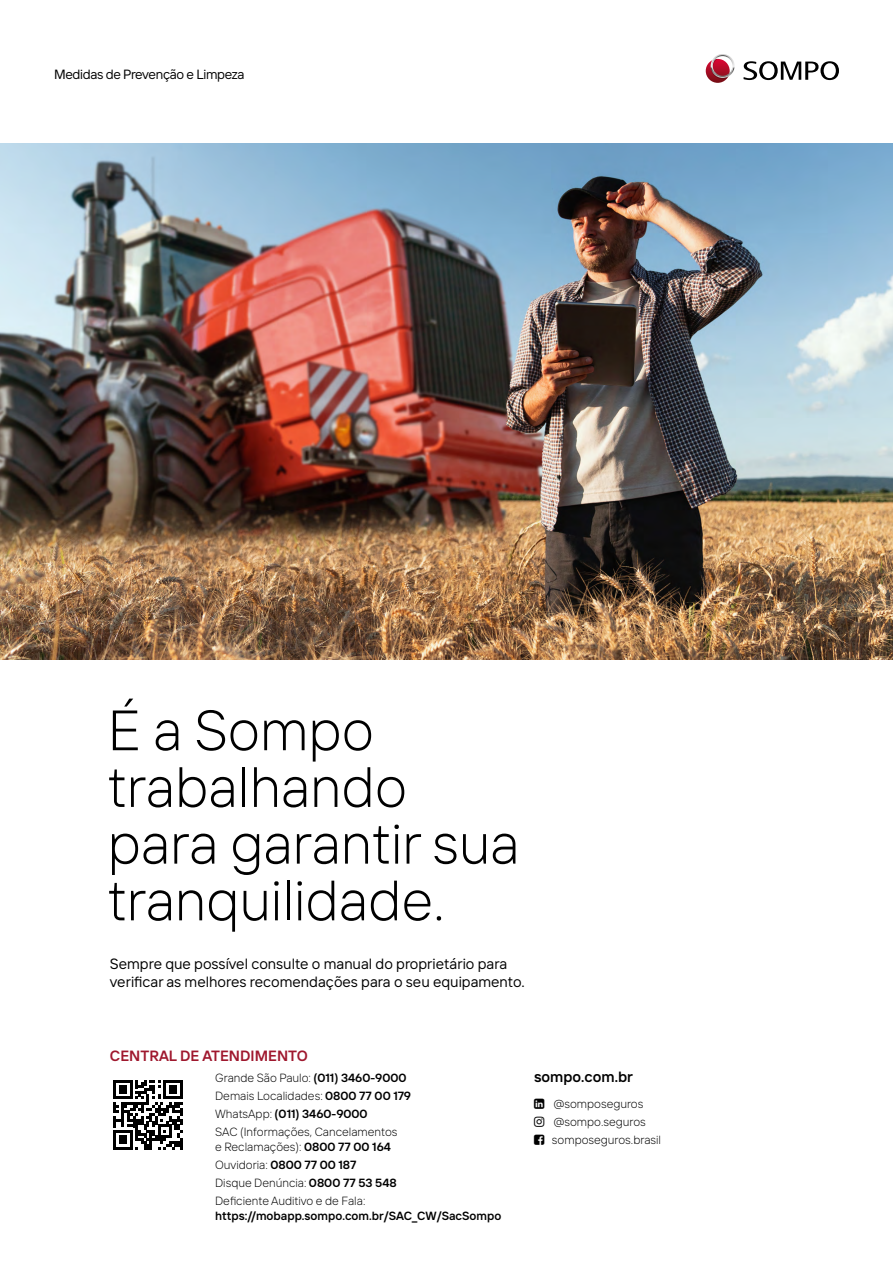
<style>
.page{position:relative;width:893px;height:1263px;background:#fff}
.page>*{position:absolute;margin:0;border:0;box-sizing:border-box;transform-origin:0 0}
.t1{font:300 56.7px/56.7px "TT Interfaces";color:#000}
.t2{font:14.85px/18px "TT Interfaces";color:#000}
.t3{font:600 14.85px "TT Interfaces";color:#9f182e}
.t4{font:600 14.85px "TT Interfaces";color:#000}
.t5{font:13.35px "TT Interfaces";letter-spacing:-.025em;color:#000}
.t6{font:300 11.85px/18px "TT Interfaces";color:#000}
.t7{font:600 11.85px "TT Interfaces";color:#000}
.s1{font-weight:600}
</style>
<div class="page">
<svg style="left:743px;top:61px;width:96px;height:19px"></svg>
<svg style="left:706px;top:59px;width:24px;height:24px"></svg>
<svg style="left:711px;top:54px;width:24px;height:25px"></svg>
<img style="left:0;top:143px;width:893px;height:516px">
<svg style="left:113px;top:1080px;width:70px;height:69px"></svg>
<p class="t5" style="left:54px;top:66px;width:192px">Medidas de Prevenção e Limpeza</p>
<h1 class="t1" style="left:108px;top:701px;width:413px">É a Sompo trabalhando para garantir sua tranquilidade.</h1>
<p class="t2" style="left:110px;top:954px;width:416px">Sempre que possível consulte o manual do proprietário para verificar as melhores recomendações para o seu equipamento.</p>
<p class="t3" style="left:110px;top:1046px;width:199px">CENTRAL DE ATENDIMENTO</p>
<p class="t6" style="left:215px;top:1069px;width:197px">Grande São Paulo: <span class="s1">(011) 3460-9000<br></span>Demais Localidades: <span class="s1">0800 77 00 179<br></span>WhatsApp: <span class="s1">(011) 3460-9000<br></span>SAC (Informações, Cancelamentos</p>
<p class="t6" style="left:215px;top:1138px;width:183px">e Reclamações): <span class="s1">0800 77 00 164<br></span>Ouvidoria: <span class="s1">0800 77 00 187<br></span>Disque Denúncia: <span class="s1">0800 77 53 548<br></span>Deficiente Auditivo e de Fala:</p>
<p class="t7" style="left:215px;top:1208px;width:288px">https://mobapp.sompo.com.br/SAC_CW/SacSompo</p>
<p class="t4" style="left:534px;top:1067px;width:101px">sompo.com.br</p>
<p class="t6" style="left:552px;top:1095px;width:111px">@somposeguros @sompo.seguros somposeguros.brasil</p>
</div>
